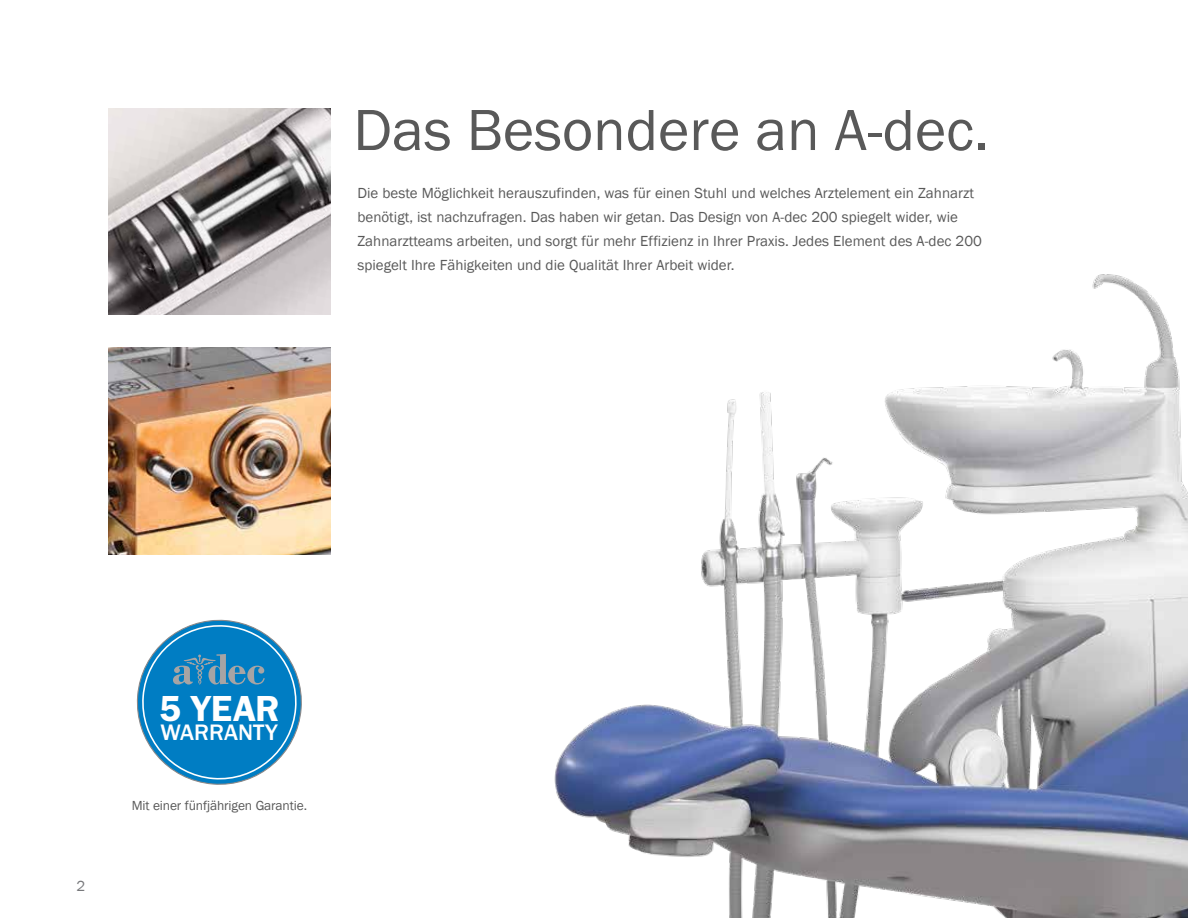
<style>
.page{position:relative;width:1188px;height:918px;background:#fff}
.page>*{position:absolute;margin:0;border:0;box-sizing:border-box;transform-origin:0 0}
.t1{font:60px "Franklin Gothic";color:#595959}
.t2{font:600 37.5px "Franklin Gothic";color:#fff}
.t3{font:500 23.1px "Franklin Gothic";color:#fff}
.t4{font:15px/24px "Franklin Gothic";color:#595959}
.t5{font:15px "Franklin Gothic";color:#77787b}
.t6{font:13.5px "Franklin Gothic";letter-spacing:-.01em;color:#595959}
</style>
<div class="page">
<img style="left:554px;top:274px;width:634px;height:644px">
<img style="left:108px;top:108px;width:223px;height:206px">
<img style="left:108px;top:348px;width:223px;height:206px">
<svg style="left:136px;top:619px;width:166px;height:166px"></svg>
<h1 class="t1" style="left:353px;top:93px;width:637px">Das Besondere an A-dec.</h1>
<p class="t4" style="left:358px;top:181px;width:626px">Die beste Möglichkeit herauszufinden, was für einen Stuhl und welches Arztelement ein Zahnarzt benötigt, ist nachzufragen. Das haben wir getan. Das Design von A-dec 200 spiegelt wider, wie Zahnarztteams arbeiten, und sorgt für mehr Effizienz in Ihrer Praxis. Jedes Element des A-dec 200 spiegelt Ihre Fähigkeiten und die Qualität Ihrer Arbeit wider.</p>
<p class="t5" style="left:77px;top:877px;width:10px">2</p>
<h2 class="t2" style="left:159px;top:685px;width:122px">5 YEAR</h2>
<h3 class="t3" style="left:161px;top:718px;width:119px">WARRANTY</h3>
<p class="t6" style="left:132px;top:797px;width:177px">Mit einer fünfjährigen Garantie.</p>
</div>
